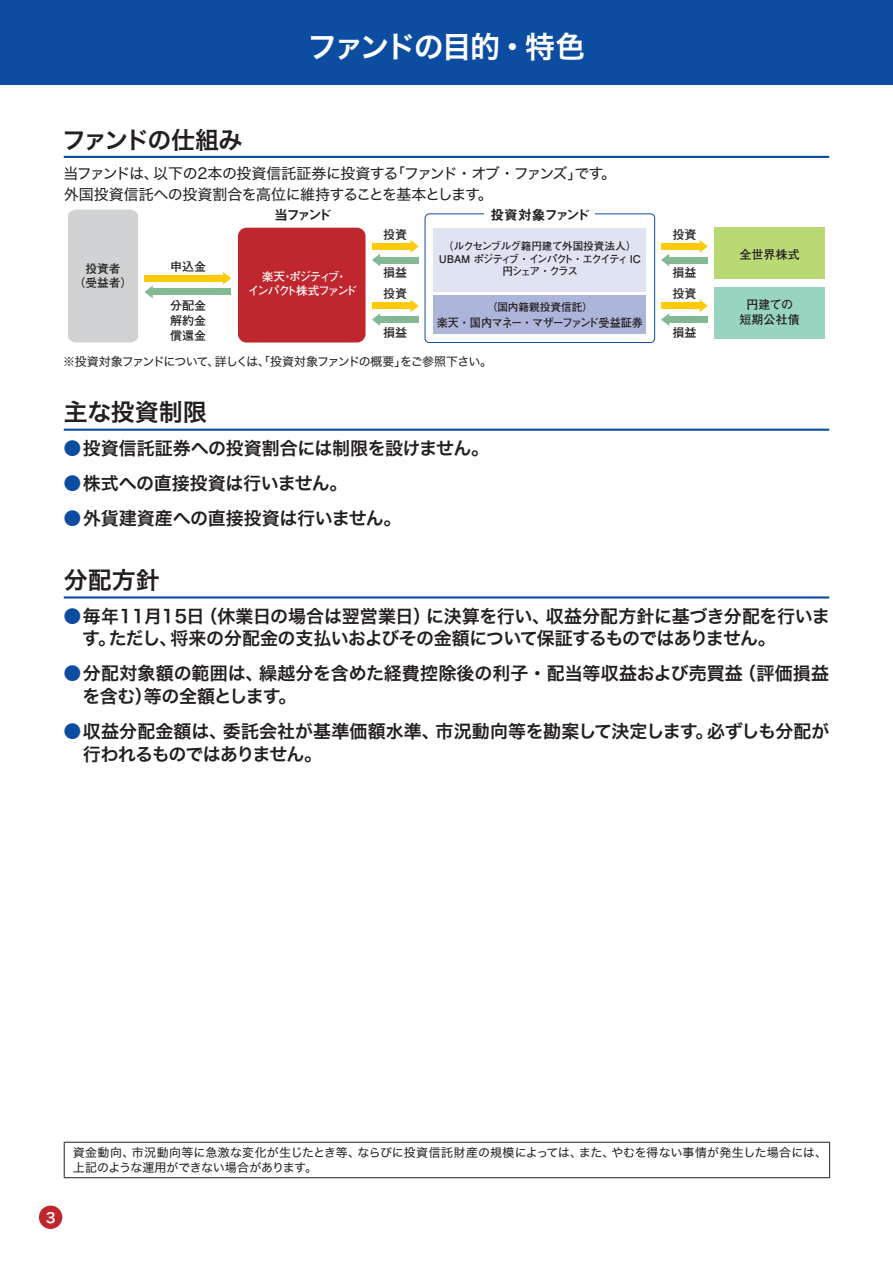
<style>
.page{position:relative;width:893px;height:1263px;background:#fff}
.page>*{position:absolute;margin:0;border:0;box-sizing:border-box;transform-origin:0 0}
.t1{font:30px "Hira Kaku Std N W6";letter-spacing:-.08em;color:#fff}
.t2{font:24px "Hira Kaku Std N W6";letter-spacing:-.015em;color:#231f20}
.t3{font:24px "Hira Kaku Std N W6";letter-spacing:-.085em;color:#231f20}
.t4{font:18px/22.5px "Hira Kaku Std N W6";letter-spacing:-.015em;color:#231f20}
.t5{font:15px/21px "Hira Kaku Std N W4";letter-spacing:-.04em;color:#231f20}
.t6{font:13.8px "Midashi Go Pr 5 MB31";letter-spacing:-.095em;color:#231f20}
.t7{font:13.8px "Midashi Go Pr 5 MB31";letter-spacing:-.215em;color:#231f20}
.t8{font:13.8px "Hira Kaku Std N W6";color:#fff}
.t9{font:12px/15px "Hira Kaku Std N W4";letter-spacing:-.005em;color:#231f20}
.t10{font:700 12px/15px "Futo Go B101 Pr 5";color:#231f20}
.t11{font:12px "Hira Kaku Std N W4";letter-spacing:-.07em;color:#231f20}
.t12{font:700 11.7px/14.4px "Futo Go B101 Pr 5";letter-spacing:-.135em;color:#fff;text-align:center}
.t13{font:700 11.7px "Futo Go B101 Pr 5";letter-spacing:-.07em;color:#231f20;scale:.95 1}
.t14{font:700 11.7px/14.4px "Futo Go B101 Pr 5";letter-spacing:-.035em;color:#231f20;text-align:center}
.t15{font:700 10.65px/12.8px "Futo Go B101 Pr 5";letter-spacing:-.1em;color:#231f20;text-align:center}
.t16{font:700 10.65px "Futo Go B101 Pr 5";color:#231f20}
.s1{color:#0d4da1}
</style>
<div class="page">
<div style="left:39px;top:1205px;width:23px;height:24px;background:#c0262d;border-radius:50%"></div>
<div style="left:0;top:0;width:893px;height:85px;background:#0d4da1"></div>
<hr style="left:64px;top:1142px;width:766px;height:1px;background:#231f20">
<hr style="left:64px;top:1143px;width:1px;height:34px;background:#231f20">
<hr style="left:829px;top:1143px;width:1px;height:34px;background:#231f20">
<hr style="left:64px;top:1177px;width:766px;height:1px;background:#231f20">
<hr style="left:64px;top:156px;width:765px;height:2px;background:#0d4da1">
<hr style="left:64px;top:429px;width:765px;height:2px;background:#0d4da1">
<hr style="left:64px;top:596px;width:765px;height:2px;background:#0d4da1">
<div style="left:714px;top:228px;width:111px;height:51px;background:#bad874"></div>
<div style="left:714px;top:287px;width:111px;height:51px;background:#98d4c0"></div>
<div style="left:238px;top:228px;width:127px;height:114px;background:#c0262d;border-radius:9px"></div>
<div style="left:68px;top:210px;width:70px;height:132px;background:#d1d2d4"></div>
<div style="left:145px;top:275px;width:79px;height:6px;background:#feca0a"></div>
<svg style="left:223px;top:272px;width:8px;height:13px"></svg>
<div style="left:149px;top:289px;width:82px;height:6px;background:#84b995"></div>
<svg style="left:145px;top:286px;width:8px;height:12px"></svg>
<div style="left:425px;top:213px;width:230px;height:130px;border:1px solid #0d4da1;border-radius:4px"></div>
<div style="left:485px;top:208px;width:110px;height:9px;background:#fff"></div>
<div style="left:434px;top:228px;width:212px;height:63px;background:#e0e4f2"></div>
<div style="left:434px;top:296px;width:212px;height:38px;background:#aeb5db"></div>
<div style="left:661px;top:243px;width:40px;height:7px;background:#feca0a"></div>
<svg style="left:700px;top:240px;width:8px;height:13px"></svg>
<div style="left:668px;top:257px;width:40px;height:6px;background:#84b995"></div>
<svg style="left:661px;top:254px;width:8px;height:12px"></svg>
<div style="left:661px;top:303px;width:40px;height:6px;background:#feca0a"></div>
<svg style="left:700px;top:300px;width:8px;height:12px"></svg>
<div style="left:668px;top:316px;width:40px;height:7px;background:#84b995"></div>
<svg style="left:661px;top:313px;width:8px;height:13px"></svg>
<div style="left:372px;top:243px;width:40px;height:7px;background:#feca0a"></div>
<svg style="left:410px;top:240px;width:9px;height:13px"></svg>
<div style="left:379px;top:257px;width:40px;height:6px;background:#84b995"></div>
<svg style="left:372px;top:254px;width:8px;height:12px"></svg>
<div style="left:372px;top:303px;width:40px;height:6px;background:#feca0a"></div>
<svg style="left:410px;top:299px;width:9px;height:13px"></svg>
<div style="left:379px;top:316px;width:40px;height:7px;background:#84b995"></div>
<svg style="left:372px;top:313px;width:8px;height:13px"></svg>
<h1 class="t1" style="left:307px;top:24px;width:280px">ファンドの目的・特色</h1>
<h2 class="t3" style="left:62px;top:121px;width:182px">ファンドの仕組み</h2>
<p class="t5" style="left:63px;top:163px;width:554px">当ファンドは、以下の2本の投資信託証券に投資する｢ファンド・オブ・ファンズ｣です。外国投資信託への投資割合を高位に維持することを基本とします。</p>
<p class="t14" style="left:73px;top:260px;width:61px">投資者<br>（受益者）</p>
<p class="t10" style="left:170px;top:258px;width:37px">申込金</p>
<p class="t10" style="left:170px;top:297px;width:37px;text-align:justify">分配金解約金償還金</p>
<p class="t7" style="left:274px;top:204px;width:59px">当ファンド</p>
<p class="t6" style="left:490px;top:204px;width:100px">投資対象ファンド</p>
<p class="t15" style="left:439px;top:239px;width:204px">（ルクセンブルグ籍円建て外国投資法人）<br>UBAM ポジティブ・インパクト・エクイティ IC円シェア・クラス</p>
<p class="t16" style="left:487px;top:299px;width:108px">（国内籍親投資信託）</p>
<p class="t13" style="left:437px;top:313px;width:219px">楽天・国内マネー・マザーファンド受益証券</p>
<p class="t10" style="left:383px;top:226px;width:25px">投資</p>
<p class="t10" style="left:383px;top:262px;width:25px;line-height:21px">損益投資</p>
<p class="t10" style="left:383px;top:324px;width:25px">損益</p>
<p class="t12" style="left:248px;top:268px;width:111px">楽天・ポジティブ・<br>インパクト株式ファンド</p>
<p class="t11" style="left:63px;top:353px;width:430px">※投資対象ファンドについて、詳しくは、「投資対象ファンドの概要」をご参照下さい。</p>
<h2 class="t2" style="left:64px;top:394px;width:145px">主な投資制限</h2>
<p class="t4" style="left:64px;top:437px;width:427px"><span class="s1">●</span>投資信託証券への投資割合には制限を設けません。</p>
<p class="t4" style="left:64px;top:472px;width:285px"><span class="s1">●</span>株式への直接投資は行いません。</p>
<p class="t4" style="left:64px;top:508px;width:339px"><span class="s1">●</span>外貨建資産への直接投資は行いません。</p>
<p class="t10" style="left:672px;top:226px;width:25px">投資</p>
<p class="t10" style="left:672px;top:262px;width:25px;line-height:21px">損益投資</p>
<p class="t10" style="left:672px;top:324px;width:25px">損益</p>
<p class="t10" style="left:740px;top:246px;width:61px">全世界株式</p>
<p class="t10" style="left:740px;top:297px;width:61px;line-height:14.4px;text-align:center">円建ての短期公社債</p>
<h2 class="t2" style="left:64px;top:562px;width:97px">分配方針</h2>
<p class="t4" style="left:82px;top:605px;width:749px;text-indent:-19px"><span class="s1">●</span>毎年11月15日（休業日の場合は翌営業日）に決算を行い、収益分配方針に基づき分配を行います。ただし、将来の分配金の支払いおよびその金額について保証するものではありません。</p>
<p class="t4" style="left:82px;top:663px;width:748px;text-indent:-19px"><span class="s1">●</span>分配対象額の範囲は、繰越分を含めた経費控除後の利子・配当等収益および売買益（評価損益を含む）等の全額とします。</p>
<p class="t4" style="left:83px;top:720px;width:748px;text-indent:-19px"><span class="s1">●</span>収益分配金額は、委託会社が基準価額水準、市況動向等を勘案して決定します。必ずしも分配が行われるものではありません。</p>
<p class="t8" style="left:46px;top:1207px;width:11px">3</p>
<p class="t9" style="left:73px;top:1145px;width:756px">資金動向、市況動向等に急激な変化が生じたとき等、ならびに投資信託財産の規模によっては、また、やむを得ない事情が発生した場合には、上記のような運用ができない場合があります。</p>
</div>
